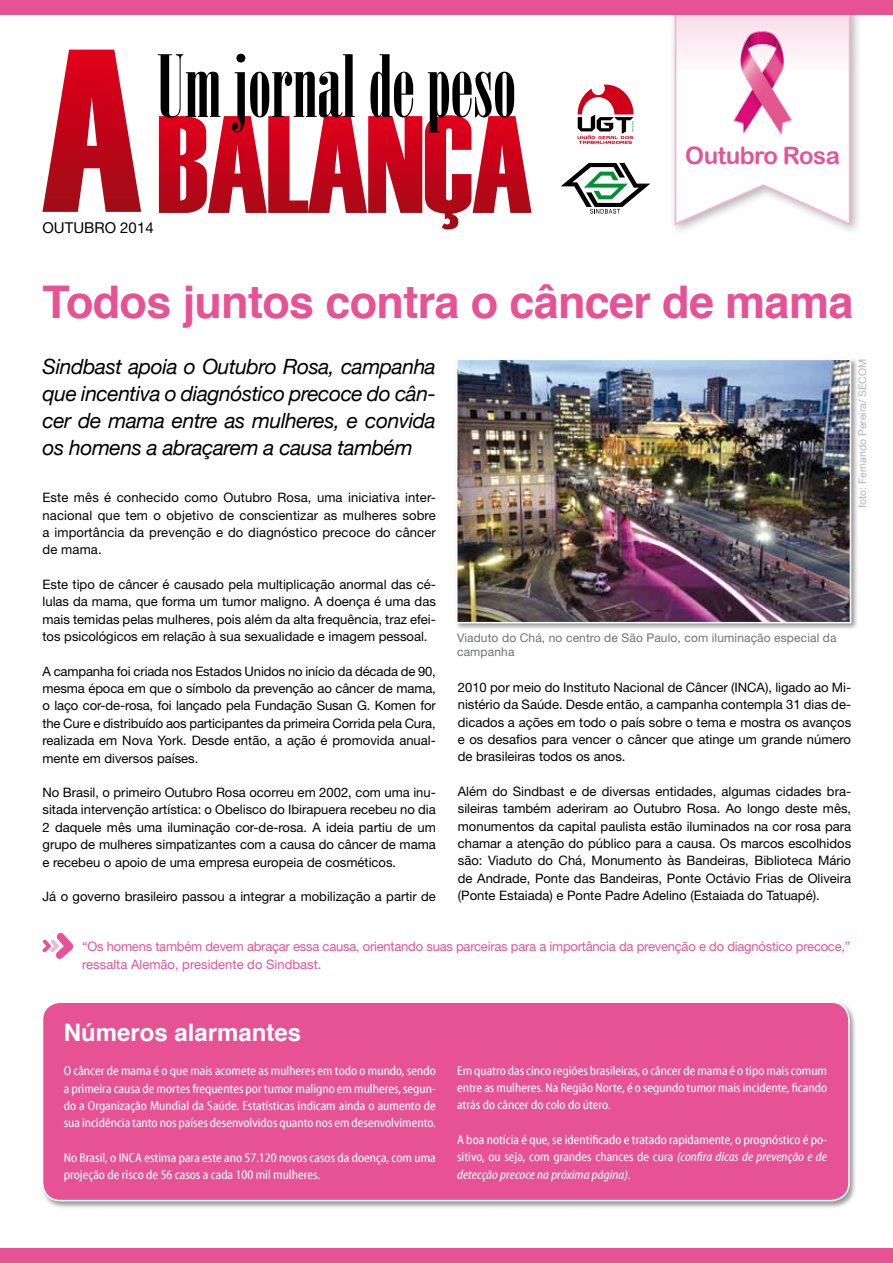
<style>
.page{position:relative;width:893px;height:1263px;background:#fff}
.page>*{position:absolute;margin:0;border:0;box-sizing:border-box;transform-origin:0 0}
.t1{font:700 45px "Helvetica";letter-spacing:-.015em;color:#e75294}
.t2{font:700 24px "Helvetica";color:#fff}
.t3{font:24px "Arial Rounded MT Bold";letter-spacing:-.02em;color:#e75294}
.t4{font:italic 21px/27px "Helvetica Neue";letter-spacing:-.02em;color:#000;text-align:justify}
.t5{font:15px "Helvetica Neue";color:#000}
.t6{font:13.05px/17.4px "Helvetica Neue";color:#000;text-align:justify}
.t7{font:condensed 13.05px/17.4px "Myriad Web Pro";color:#fff;text-align:justify}
.t8{font:13.05px/18px "Helvetica Neue";letter-spacing:-.02em;color:#e75294}
.t9{font:12px/13.5px "Helvetica Neue";letter-spacing:.01em;color:#707172}
.t10{font:10.5px "Helvetica Neue";color:#b1b3b4}
.s1{font-style:italic}
</style>
<div class="page">
<svg style="left:158px;top:54px;width:373px;height:176px"></svg>
<svg style="left:42px;top:50px;width:99px;height:162px"></svg>
<svg style="left:577px;top:85px;width:57px;height:59px"></svg>
<svg style="left:561px;top:163px;width:89px;height:51px"></svg>
<div style="left:669px;top:0;width:194px;height:236px;background:#000;opacity:.3"></div>
<svg style="left:674px;top:14px;width:177px;height:213px"></svg>
<img style="left:732px;top:30px;width:61px;height:108px">
<div style="left:0;top:0;width:893px;height:14px;background:#e75294"></div>
<div style="left:0;top:1248px;width:893px;height:15px;background:#e75294"></div>
<div style="left:40px;top:1000px;width:817px;height:209px;background:#000;opacity:.4"></div>
<div style="left:43px;top:1002px;width:806px;height:198px;background:#e75294;border-radius:18px"></div>
<div style="left:42px;top:1001px;width:808px;height:200px;border:2px solid #fff;border-radius:18px"></div>
<div style="left:454px;top:357px;width:405px;height:274px;background:#000;opacity:.4"></div>
<img style="left:459px;top:362px;width:389px;height:258px">
<div style="left:456px;top:359px;width:395px;height:264px;border:2px solid #fff"></div>
<svg style="left:43px;top:933px;width:30px;height:26px"></svg>
<p class="t5" style="left:43px;top:219px;width:113px">OUTUBRO 2014</p>
<h2 class="t3" style="left:685px;top:141px;width:156px">Outubro Rosa</h2>
<h1 class="t1" style="left:43px;top:266px;width:812px">Todos juntos contra o câncer de mama</h1>
<h3 class="t4" style="left:43px;top:354px;width:395px">Sindbast apoia o Outubro Rosa, campanha que incentiva o diagnóstico precoce do cân&shy;cer de mama entre as mulheres, e convida os homens a abraçarem a causa também</h3>
<p class="t6" style="left:43px;top:489px;width:395px">Este mês é conhecido como Outubro Rosa, uma iniciativa inter&shy;nacional que tem o objetivo de conscientizar as mulheres sobre a importância da prevenção e do diagnóstico precoce do câncer de mama.</p>
<p class="t6" style="left:43px;top:575px;width:395px">Este tipo de câncer é causado pela multiplicação anormal das cé&shy;lulas da mama, que forma um tumor maligno. A doença é uma das mais temidas pelas mulheres, pois além da alta frequência, traz efei&shy;tos psicológicos em relação à sua sexualidade e imagem pessoal.</p>
<p class="t6" style="left:43px;top:662px;width:395px">A campanha foi criada nos Estados Unidos no início da década de 90, mesma época em que o símbolo da prevenção ao câncer de mama, o laço cor-de-rosa, foi lançado pela Fundação Susan G. Komen for the Cure e distribuído aos participantes da primeira Corrida pela Cura, realizada em Nova York. Desde então, a ação é promovida anual&shy;mente em diversos países.</p>
<p class="t6" style="left:43px;top:783px;width:395px">No Brasil, o primeiro Outubro Rosa ocorreu em 2002, com uma inu&shy;sitada intervenção artística: o Obelisco do Ibirapuera recebeu no dia 2 daquele mês uma iluminação cor-de-rosa. A ideia partiu de um grupo de mulheres simpatizantes com a causa do câncer de mama e recebeu o apoio de uma empresa europeia de cosméticos.</p>
<p class="t6" style="left:43px;top:887px;width:395px">Já o governo brasileiro passou a integrar a mobilização a partir de</p>
<p class="t10" style="left:856px;top:508px;width:151px;rotate:-90deg">foto: Fernando Pereira/ SECOM</p>
<p class="t9" style="left:457px;top:631px;width:381px">Viaduto do Chá, no centro de São Paulo, com iluminação especial da campanha</p>
<p class="t6" style="left:458px;top:678px;width:395px">2010 por meio do Instituto Nacional de Câncer (INCA), ligado ao Mi&shy;nistério da Saúde. Desde então, a campanha contempla 31 dias de&shy;dicados a ações em todo o país sobre o tema e mostra os avanços e os desafios para vencer o câncer que atinge um grande número de brasileiras todos os anos.</p>
<p class="t6" style="left:458px;top:782px;width:395px">Além do Sindbast e de diversas entidades, algumas cidades bra&shy;sileiras também aderiram ao Outubro Rosa. Ao longo deste mês, monumentos da capital paulista estão iluminados na cor rosa para chamar a atenção do público para a causa. Os marcos escolhidos são: Viaduto do Chá, Monumento às Bandeiras, Biblioteca Mário de Andrade, Ponte das Bandeiras, Ponte Octávio Frias de Oliveira (Ponte Estaiada) e Ponte Padre Adelino (Estaiada do Tatuapé).</p>
<p class="t8" style="left:82px;top:937px;width:770px">“Os homens também devem abraçar essa causa, orientando suas parceiras para a importância da prevenção e do diagnóstico precoce,” ressalta Alemão, presidente do Sindbast.</p>
<h2 class="t2" style="left:64px;top:1013px;width:239px">Números alarmantes</h2>
<p class="t7" style="left:64px;top:1062px;width:374px">O câncer de mama é o que mais acomete as mulheres em todo o mundo, sendo a primeira causa de mortes frequentes por tumor maligno em mulheres, segun&shy;do a Organização Mundial da Saúde. Estatísticas indicam ainda o aumento de sua incidência tanto nos países desenvolvidos quanto nos em desenvolvimento.</p>
<p class="t7" style="left:64px;top:1149px;width:373px">No Brasil, o INCA estima para este ano 57.120 novos casos da doença, com uma projeção de risco de 56 casos a cada 100 mil mulheres.</p>
<p class="t7" style="left:457px;top:1062px;width:371px">Em quatro das cinco regiões brasileiras, o câncer de mama é o tipo mais comum entre as mulheres. Na Região Norte, é o segundo tumor mais incidente, ficando atrás do câncer do colo do útero.</p>
<p class="t7" style="left:457px;top:1131px;width:371px">A boa notícia é que, se identificado e tratado rapidamente, o prognóstico é po&shy;sitivo, ou seja, com grandes chances de cura <span class="s1">(confira dicas de prevenção e de detecção precoce na próxima página)</span>.</p>
</div>
